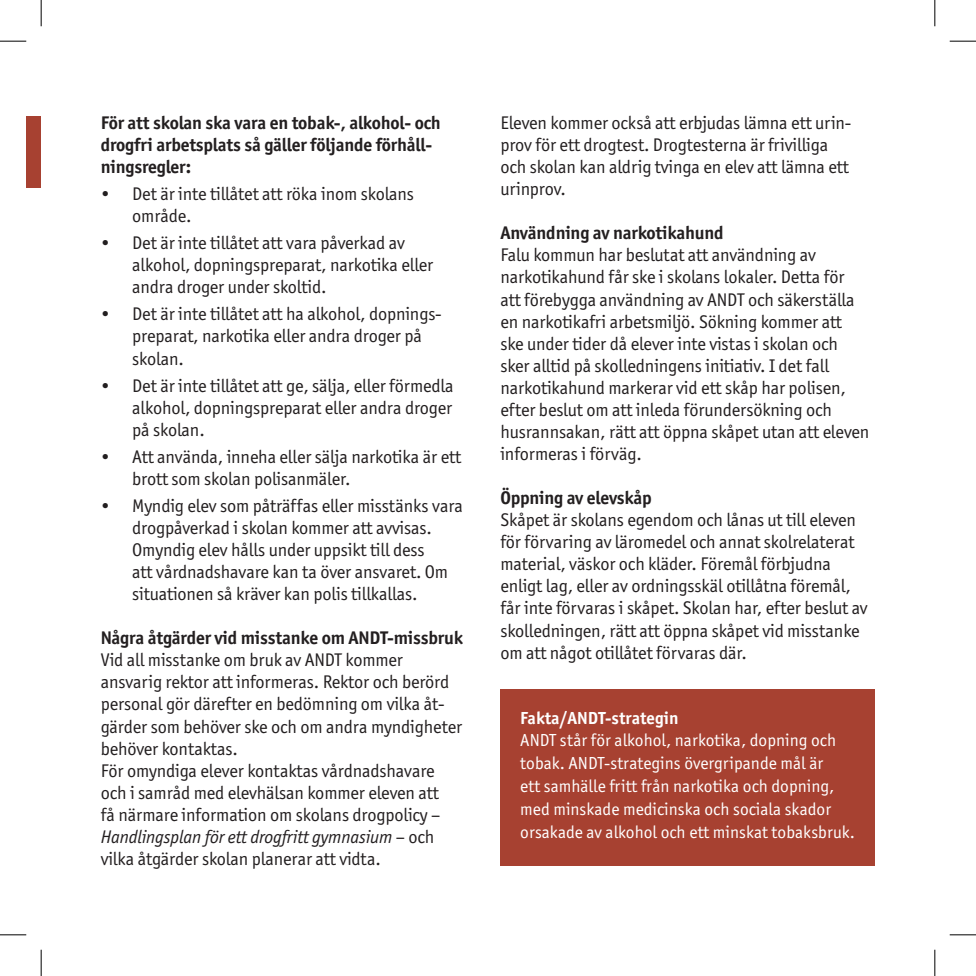
<style>
.page{position:relative;width:976px;height:976px;background:#fff}
.page>*{position:absolute;margin:0;border:0;box-sizing:border-box;transform-origin:0 0}
.t1{font:18.38px/22.1px "Officina Sans ITC Std";letter-spacing:-.01em;color:#231f20}
.t2{font:700 18.38px/22.1px "Officina Sans ITC Std";letter-spacing:-.01em;color:#231f20}
.t3{font:17.5px/22.8px "Officina Sans ITC Std";color:#fff}
.t4{font:700 17.5px "Officina Sans ITC Std";color:#fff}
.s1{font-style:italic}
</style>
<div class="page">
<div style="left:500px;top:688px;width:375px;height:177px;background:#a74131"></div>
<div style="left:26px;top:116px;width:15px;height:71px;background:#a74131"></div>
<svg style="left:0;top:41px;width:26px;height:1px"></svg>
<svg style="left:949px;top:41px;width:26px;height:1px"></svg>
<svg style="left:0;top:934px;width:26px;height:1px"></svg>
<svg style="left:949px;top:934px;width:26px;height:1px"></svg>
<svg style="left:41px;top:0;width:1px;height:26px"></svg>
<svg style="left:41px;top:949px;width:1px;height:26px"></svg>
<svg style="left:934px;top:0;width:1px;height:26px"></svg>
<svg style="left:934px;top:949px;width:1px;height:26px"></svg>
<p class="t2" style="left:101px;top:111px;width:341px">För att skolan ska vara en tobak-, alkohol- och drogfri arbetsplats så gäller följande förhåll&shy;ningsregler:</p>
<p class="t1" style="left:132px;top:183px;width:283px;text-indent:-31px">• Det är inte tillåtet att röka inom skolans område.</p>
<p class="t1" style="left:132px;top:232px;width:302px;text-indent:-31px">• Det är inte tillåtet att vara påverkad av alkohol, dopningspreparat, narkotika eller andra droger under skoltid.</p>
<p class="t1" style="left:132px;top:303px;width:311px;text-indent:-31px">• Det är inte tillåtet att ha alkohol, dopnings&shy;preparat, narkotika eller andra droger på skolan.</p>
<p class="t1" style="left:132px;top:374px;width:323px;text-align:justify;text-indent:-31px">• Det är inte tillåtet att ge, sälja, eller förmedla alkohol, dopningspreparat eller andra droger på skolan.</p>
<p class="t1" style="left:132px;top:445px;width:330px;text-indent:-31px">• Att använda, inneha eller sälja narkotika är ett brott som skolan polisanmäler.</p>
<p class="t1" style="left:132px;top:494px;width:332px;text-indent:-31px">• Myndig elev som påträffas eller misstänks vara drogpåverkad i skolan kommer att avvisas.<br>Omyndig elev hålls under uppsikt till dess<br>att vårdnadshavare kan ta över ansvaret. Om situationen så kräver kan polis tillkallas.</p>
<p class="t2" style="left:101px;top:626px;width:364px">Några åtgärder vid misstanke om ANDT-missbruk</p>
<p class="t1" style="left:101px;top:648px;width:363px">Vid all misstanke om bruk av ANDT kommer ansvarig rektor att informeras. Rektor och berörd personal gör därefter en bedömning om vilka åt&shy;gärder som behöver ske och om andra myndigheter behöver kontaktas.<br>För omyndiga elever kontaktas vårdnadshavare och i samråd med elevhälsan kommer eleven att<br>få närmare information om skolans drogpolicy – <span class="s1">Handlingsplan för ett drogfritt gymnasium</span> – och vilka åtgärder skolan planerar att vidta.</p>
<p class="t1" style="left:500px;top:112px;width:352px">Eleven kommer också att erbjudas lämna ett urin&shy;prov för ett drogtest. Drogtesterna är frivilliga och skolan kan aldrig tvinga en elev att lämna ett urinprov.</p>
<p class="t2" style="left:500px;top:222px;width:225px">Användning av narkotikahund</p>
<p class="t1" style="left:500px;top:244px;width:370px">Falu kommun har beslutat att användning av narkotikahund får ske i skolans lokaler. Detta för att förebygga användning av ANDT och säkerställa en narkotikafri arbetsmiljö. Sökning kommer att ske under tider då elever inte vistas i skolan och sker alltid på skolledningens initiativ. I det fall narkotikahund markerar vid ett skåp har polisen, efter beslut om att inleda förundersökning och husrannsakan, rätt att öppna skåpet utan att eleven informeras i förväg.</p>
<p class="t2" style="left:500px;top:486px;width:153px">Öppning av elevskåp</p>
<p class="t1" style="left:500px;top:508px;width:369px">Skåpet är skolans egendom och lånas ut till eleven för förvaring av läromedel och annat skolrelaterat material, väskor och kläder. Föremål förbjudna enligt lag, eller av ordningsskäl otillåtna föremål, får inte förvaras i skåpet. Skolan har, efter beslut av skolledningen, rätt att öppna skåpet vid misstanke om att något otillåtet förvaras där.</p>
<p class="t4" style="left:520px;top:706px;width:160px">Fakta/ANDT-strategin</p>
<p class="t3" style="left:520px;top:728px;width:336px">ANDT står för alkohol, narkotika, dopning och tobak. ANDT-strategins övergripande mål är<br>ett samhälle fritt från narkotika och dopning, med minskade medicinska och sociala skador orsakade av alkohol och ett minskat tobaksbruk.</p>
</div>
